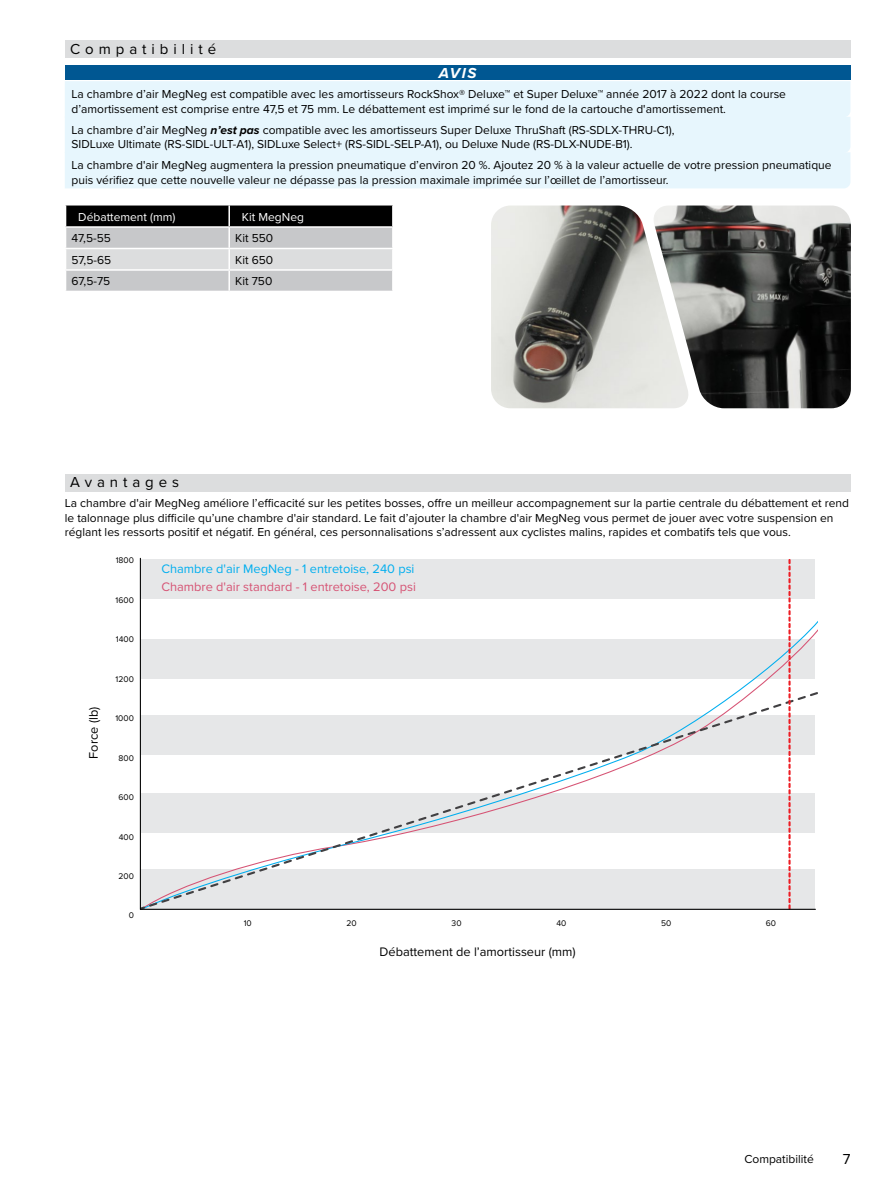
<style>
.page{position:relative;width:891px;height:1188px;background:#fff}
.page>*{position:absolute;margin:0;border:0;box-sizing:border-box;transform-origin:0 0}
.t1{font:15px "Proxima Nova";letter-spacing:.33em;color:#000}
.t2{font:italic 700 15px "Proxima Nova";color:#fff}
.t3{font:12.75px "Proxima Nova";color:#000}
.t4{font:12.75px "Proxima Nova";color:#d65374}
.t5{font:12.75px "Proxima Nova";color:#00aeef}
.t6{font:12px/14.4px "Proxima Nova";color:#000}
.t7{font:12px "Proxima Nova";color:#fff}
.t8{font:8.55px "Proxima Nova";color:#000}
.s1{font-weight:700;font-style:italic}
</style>
<div class="page">
<div style="left:65px;top:40px;width:785px;height:18px;background:#dcddde"></div>
<div style="left:65px;top:65px;width:785px;height:15px;background:#005792"></div>
<div style="left:65px;top:81px;width:785px;height:107px;background:#e7f6fd"></div>
<div style="left:65px;top:474px;width:785px;height:17px;background:#dcddde"></div>
<div style="left:141px;top:559px;width:673px;height:40px;background:#e6e7e8"></div>
<svg style="left:141px;top:622px;width:676px;height:288px"></svg>
<svg style="left:139px;top:905px;width:8px;height:5px"></svg>
<svg style="left:147px;top:689px;width:670px;height:219px"></svg>
<svg style="left:788px;top:559px;width:3px;height:350px"></svg>
<hr style="left:140px;top:558px;width:1px;height:351px;background:#000">
<hr style="left:140px;top:909px;width:675px;height:1px;background:#000">
<svg style="left:65px;top:206px;width:328px;height:85px;background:#a0a1a2"></svg>
<hr style="left:228px;top:206px;width:2px;height:20px;background:#fff">
<hr style="left:392px;top:206px;width:2px;height:20px;background:#fff">
<img style="left:491px;top:206px;width:160px;height:202px">
<img style="left:651px;top:206px;width:200px;height:202px">
<p class="t1" style="left:70px;top:38px;width:148px">Compatibilité</p>
<p class="t2" style="left:439px;top:62px;width:39px">AVIS</p>
<p class="t6" style="left:72px;top:87px;width:716px">La chambre d’air MegNeg est compatible avec les amortisseurs RockShox® Deluxe™ et Super Deluxe™ année 2017 à 2022 dont la course d’amortissement est comprise entre 47,5 et 75 mm. Le débattement est imprimé sur le fond de la cartouche d'amortissement.</p>
<p class="t6" style="left:72px;top:122px;width:605px">La chambre d’air MegNeg <span class="s1">n’est pas</span> compatible avec les amortisseurs Super Deluxe ThruShaft (RS-SDLX-THRU-C1),<br>SIDLuxe Ultimate (RS-SIDL-ULT-A1), SIDLuxe Select+ (RS-SIDL-SELP-A1), ou Deluxe Nude (RS-DLX-NUDE-B1).</p>
<p class="t6" style="left:72px;top:158px;width:762px">La chambre d'air MegNeg augmentera la pression pneumatique d’environ 20 %. Ajoutez 20 % à la valeur actuelle de votre pression pneumatique puis vérifiez que cette nouvelle valeur ne dépasse pas la pression maximale imprimée sur l’œillet de l’amortisseur.</p>
<p class="t7" style="left:78px;top:208px;width:99px">Débattement (mm)</p>
<p class="t7" style="left:242px;top:208px;width:64px">Kit MegNeg</p>
<p class="t6" style="left:72px;top:231px;width:41px">47,5-55</p>
<p class="t6" style="left:235px;top:231px;width:40px">Kit 550</p>
<p class="t6" style="left:72px;top:252px;width:41px">57,5-65</p>
<p class="t6" style="left:235px;top:252px;width:40px">Kit 650</p>
<p class="t6" style="left:72px;top:274px;width:40px">67,5-75</p>
<p class="t6" style="left:235px;top:274px;width:39px">Kit 750</p>
<p class="t1" style="left:70px;top:471px;width:111px">Avantages</p>
<p class="t6" style="left:65px;top:495px;width:786px">La chambre d'air MegNeg améliore l’efficacité sur les petites bosses, offre un meilleur accompagnement sur la partie centrale du débattement et rend le talonnage plus difficile qu’une chambre d'air standard. Le fait d’ajouter la chambre d'air MegNeg vous permet de jouer avec votre suspension en réglant les ressorts positif et négatif. En général, ces personnalisations s’adressent aux cyclistes malins, rapides et combatifs tels que vous.</p>
<p class="t3" style="left:84px;top:759px;width:53px;rotate:-90deg">Force (lb)</p>
<p class="t8" style="left:116px;top:554px;width:20px">1800</p>
<p class="t8" style="left:116px;top:594px;width:20px">1600</p>
<p class="t8" style="left:116px;top:633px;width:20px">1400</p>
<p class="t8" style="left:116px;top:673px;width:20px">1200</p>
<p class="t8" style="left:115px;top:712px;width:20px">1000</p>
<p class="t8" style="left:119px;top:751px;width:17px">800</p>
<p class="t8" style="left:119px;top:791px;width:17px">600</p>
<p class="t8" style="left:119px;top:830px;width:17px">400</p>
<p class="t8" style="left:119px;top:870px;width:17px">200</p>
<p class="t8" style="left:129px;top:909px;width:7px">0</p>
<p class="t5" style="left:161px;top:559px;width:255px">Chambre d'air MegNeg - 1 entretoise, 240 psi</p>
<p class="t4" style="left:161px;top:578px;width:256px">Chambre d'air standard - 1 entretoise, 200 psi</p>
<p class="t8" style="left:244px;top:916px;width:10px">10</p>
<p class="t8" style="left:346px;top:916px;width:12px">20</p>
<p class="t8" style="left:452px;top:916px;width:11px">30</p>
<p class="t8" style="left:556px;top:916px;width:11px">40</p>
<p class="t8" style="left:661px;top:916px;width:12px">50</p>
<p class="t8" style="left:766px;top:916px;width:12px">60</p>
<p class="t3" style="left:380px;top:943px;width:198px">Débattement de l’amortisseur (mm)</p>
<p class="t6" style="left:744px;top:1151px;width:71px">Compatibilité</p>
<p class="t1" style="left:843px;top:1148px;width:9px">7</p>
</div>
